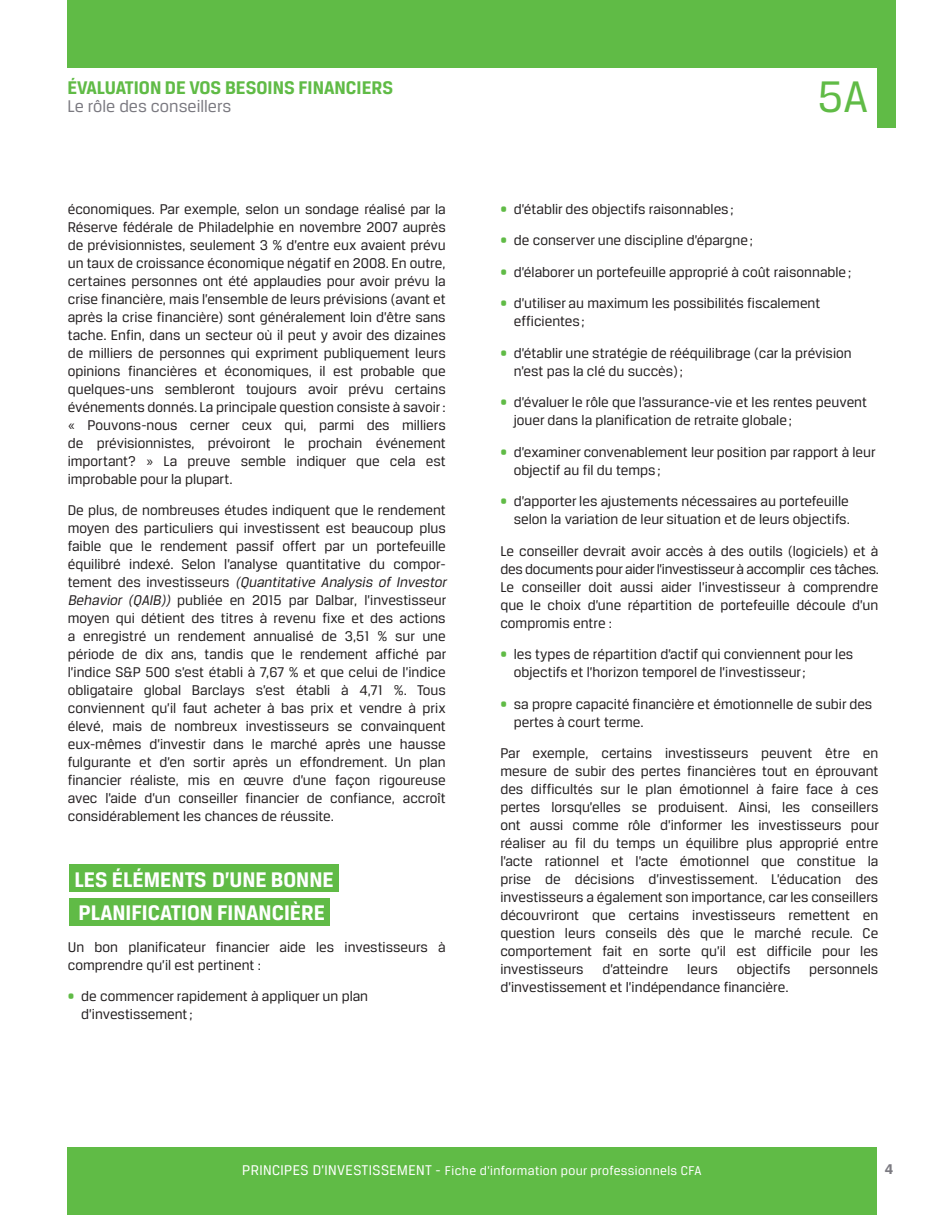
<style>
.page{position:relative;width:945px;height:1215px;background:#fff}
.page>*{position:absolute;margin:0;border:0;box-sizing:border-box;transform-origin:0 0}
.t1{font:47.1px "Breuer Text";color:#60bb46}
.Titre_souligné_2_lig{font:700 22.5px "Breuer Text";color:#fff}
.t2{font:700 19.5px "Breuer Text";color:#60bb46}
.t3{font:18px "Breuer Text";color:#7b7a81}
.Texte_courant{font:15px/18px "Breuer Text";color:#231f20}
.t4{font:700 15px "Breuer Text";color:#7b7a81}
.t5{font:13.5px "Breuer Text";letter-spacing:.025em;color:#fff}
.s1{font-style:italic}
.s2{color:#60bb46}
.s3{font-size:15px}
</style>
<div class="page">
<div style="left:68px;top:0;width:810px;height:68px;background:#60bb46"></div>
<div style="left:68px;top:1148px;width:810px;height:67px;background:#60bb46"></div>
<div style="left:877px;top:0;width:18px;height:127px;background:#60bb46"></div>
<div style="left:70px;top:865px;width:269px;height:27px;background:#60bb46"></div>
<div style="left:70px;top:899px;width:260px;height:27px;background:#60bb46"></div>
<h3 class="t2" style="left:68px;top:77px;width:327px">ÉVALUATION DE VOS BESOINS FINANCIERS</h3>
<p class="t3" style="left:68px;top:97px;width:165px">Le rôle des conseillers</p>
<p class="Texte_courant" style="left:68px;top:200px;width:380px;text-align:justify">économiques. Par exemple, selon un sondage réalisé par la Réserve fédérale de Philadelphie en novembre 2007 auprès de prévisionnistes, seulement 3 % d’entre eux avaient prévu un taux de croissance économique négatif en 2008. En outre, certaines personnes ont été applaudies pour avoir prévu la crise financière, mais l’ensemble de leurs prévisions (avant et après la crise financière) sont généralement loin d’être sans tache. Enfin, dans un secteur où il peut y avoir des dizaines de milliers de personnes qui expriment publiquement leurs opinions financières et économiques, il est probable que quelques-uns sembleront toujours avoir prévu certains événements donnés. La principale question consiste à savoir : « Pouvons-nous cerner ceux qui, parmi des milliers de prévisionnistes, prévoiront le prochain événement important? » La preuve semble indiquer que cela est improbable pour la plupart.</p>
<p class="Texte_courant" style="left:68px;top:501px;width:383px">De plus, de nombreuses études indiquent que le rendement moyen des particuliers qui investissent est beaucoup plus faible que le rendement passif offert par un portefeuille équilibré indexé. Selon l’analyse quantitative du compor&shy;t e m e n t d e s i n v e s t i s s e u r s <span class="s1">(Quantitative Analysis of Investor Behavior (QAIB))</span> publiée en 2015 par Dalbar, l’investisseur moyen qui détient des titres à revenu fixe et des actions a enregistré un rendement annualisé de 3,51 % sur une période de dix ans, tandis que le rendement affiché par l’indice S&amp;P 500 s’est établi à 7,67 % et que celui de l’indice obligataire global Barclays s’est établi à 4,71 %. Tous conviennent qu’il faut acheter à bas prix et vendre à prix élevé, mais de nombreux investisseurs se convainquent eux-mêmes d’investir dans le marché après une hausse fulgurante et d’en sortir après un effondrement. Un plan financier réaliste, mis en œuvre d’une façon rigoureuse avec l’aide d’un conseiller financier de confiance, accroît considérablement les chances de réussite.</p>
<p class="Titre_souligné_2_lig" style="left:75px;top:867px;width:261px">LES ÉLÉMENTS D’UNE BONNE</p>
<p class="Titre_souligné_2_lig" style="left:79px;top:901px;width:248px">PLANIFICATION FINANCIÈRE</p>
<p class="Texte_courant" style="left:68px;top:938px;width:380px">Un bon planificateur financier aide les investisseurs à comprendre qu’il est pertinent :</p>
<p class="Texte_courant" style="left:81px;top:987px;width:288px;text-indent:-14px"><span class="s2">•</span> de commencer rapidement à appliquer un plan d’investissement;</p>
<h1 class="t1" style="left:818px;top:71px;width:52px">5A</h1>
<p class="Texte_courant" style="left:500px;top:200px;width:235px"><span class="s2">•</span> d’établir des objectifs raisonnables ;</p>
<p class="Texte_courant" style="left:500px;top:231px;width:254px"><span class="s2">•</span> de conserver une discipline d’épargne;</p>
<p class="Texte_courant" style="left:500px;top:263px;width:352px"><span class="s2">•</span> d’élaborer un portefeuille approprié à coût raisonnable;</p>
<p class="Texte_courant" style="left:514px;top:294px;width:308px;text-indent:-14px"><span class="s2">•</span> d’utiliser au maximum les possibilités fiscalement efficientes ;</p>
<p class="Texte_courant" style="left:514px;top:344px;width:339px;text-indent:-14px"><span class="s2">•</span> d’établir une stratégie de rééquilibrage (car la prévision n’est pas la clé du succès);</p>
<p class="Texte_courant" style="left:514px;top:393px;width:355px;text-indent:-14px"><span class="s2">•</span> d’évaluer le rôle que l’assurance-vie et les rentes peuvent jouer dans la planification de retraite globale;</p>
<p class="Texte_courant" style="left:514px;top:443px;width:364px;text-indent:-14px"><span class="s2">•</span> d’examiner convenablement leur position par rapport à leur objectif au fil du temps ;</p>
<p class="Texte_courant" style="left:500px;top:492px;width:351px;text-align:right"><span class="s2">•</span> d’apporter les ajustements nécessaires au portefeuille selon la variation de leur situation et de leurs objectifs.</p>
<p class="Texte_courant" style="left:500px;top:542px;width:380px;text-align:justify">Le conseiller devrait avoir accès à des outils (logiciels) et à des documents pour aider l’investisseur à accomplir ces tâches.<br>Le conseiller doit aussi aider l’investisseur à comprendre que le choix d’une répartition de portefeuille découle d’un compromis entre :</p>
<p class="Texte_courant" style="left:514px;top:645px;width:341px;text-indent:-14px"><span class="s2">•</span> les types de répartition d’actif qui conviennent pour les objectifs et l’horizon temporel de l’investisseur;</p>
<p class="Texte_courant" style="left:514px;top:695px;width:360px;text-indent:-14px"><span class="s2">•</span> sa propre capacité financière et émotionnelle de subir des pertes à court terme.</p>
<p class="Texte_courant" style="left:500px;top:744px;width:380px;text-align:justify">Par exemple, certains investisseurs peuvent être en mesure de subir des pertes financières tout en éprouvant des difficultés sur le plan émotionnel à faire face à ces pertes lorsqu’elles se produisent. Ainsi, les conseillers ont aussi comme rôle d’informer les investisseurs pour réaliser au fil du temps un équilibre plus approprié entre l’acte rationnel et l’acte émotionnel que constitue la prise de décisions d’investissement. L’éducation des investisseurs a également son importance, car les conseillers découvriront que certains investisseurs remettent en question leurs conseils dès que le marché recule. Ce comportement fait en sorte qu’il est difficile pour les investisseurs</p>
<p class="Texte_courant" style="left:603px;top:960px;width:67px">d’atteindre</p>
<p class="Texte_courant" style="left:687px;top:960px;width:32px">leurs</p>
<p class="Texte_courant" style="left:737px;top:960px;width:55px">objectifs</p>
<p class="Texte_courant" style="left:809px;top:960px;width:71px">personnels</p>
<p class="Texte_courant" style="left:500px;top:978px;width:290px">d’investissement et l’indépendance financière.</p>
<p class="t5" style="left:242px;top:1164px;width:461px"><span class="s3">PRINCIPES D’INVESTISSEMENT -</span> Fiche d’information pour professionnels CFA</p>
<p class="t4" style="left:885px;top:1161px;width:10px">4</p>
</div>
